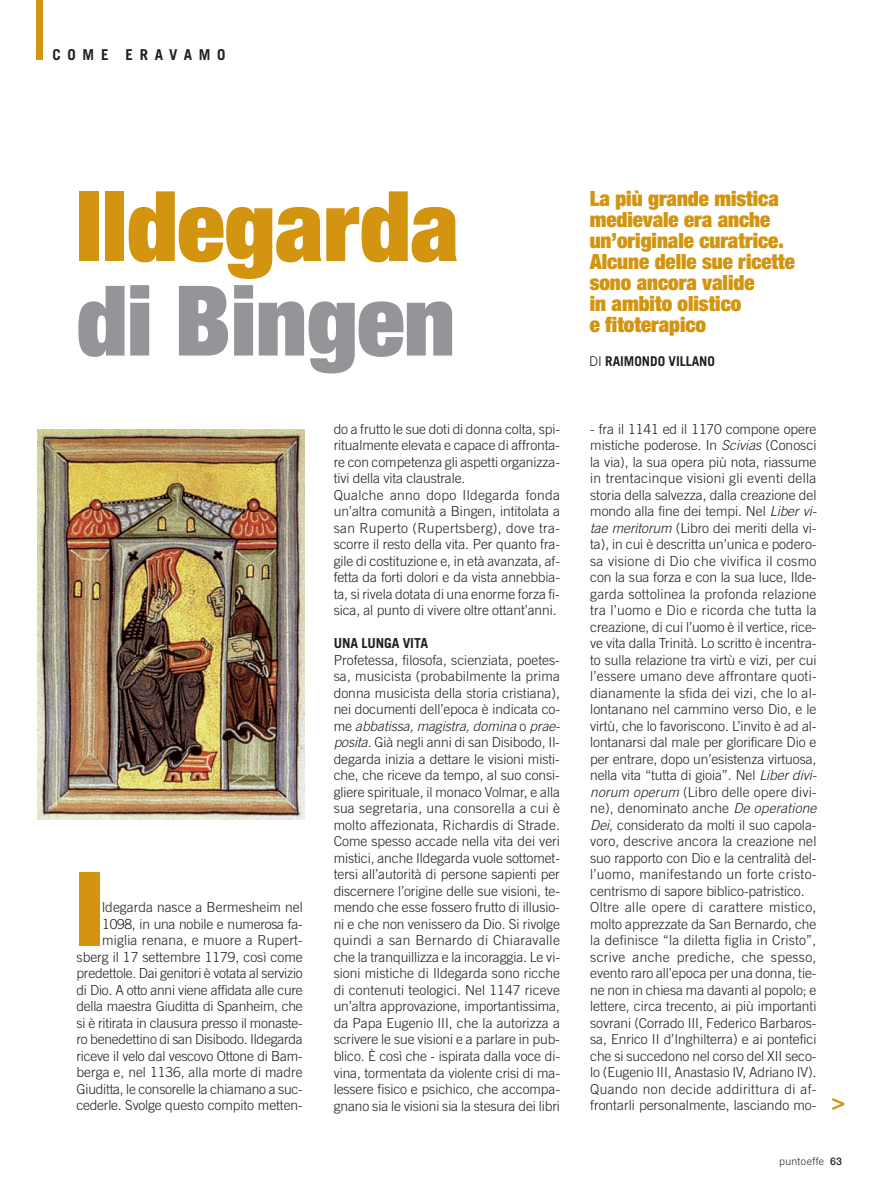
<style>
.page{position:relative;width:893px;height:1191px;background:#fff}
.page>*{position:absolute;margin:0;border:0;box-sizing:border-box;transform-origin:0 0}
.t1{font:900 expanded 102.3px "Helvetica Neue";color:#d3940f}
.t2{font:900 expanded 97.5px "Helvetica Neue";color:#d3940f}
.t3{font:900 expanded 97.5px "Helvetica Neue";color:#939598}
.t4{font:700 22.05px "Trade Gothic";color:#d3940f}
.t5{font:900 expanded 21px/21px "Helvetica Neue";color:#d3940f}
.t6{font:700 15px "Trade Gothic";letter-spacing:.445em;color:#231f20}
.t7{font:300 13.8px/16.5px "Trade Gothic";letter-spacing:-.005em;color:#231f20}
.t8{font:700 13.8px "Trade Gothic";letter-spacing:-.005em;color:#231f20}
.t9{font:700 13.5px "Trade Gothic";color:#231f20}
.t10{font:300 10.5px "Trade Gothic";letter-spacing:.03em;color:#231f20}
.s1{font-style:italic}
.s2{font-weight:300}
.s3{font-family:"Helvetica Neue";font-weight:500}
</style>
<div class="page">
<img style="left:36px;top:0;width:269px;height:820px">
<p class="t6" style="left:53px;top:49px;width:174px">COME ERAVAMO</p>
<h2 class="t2" style="left:77px;top:191px;width:384px">Ildegarda</h2>
<h2 class="t3" style="left:77px;top:286px;width:380px">di Bingen</h2>
<h1 class="t1" style="left:77px;top:872px;width:28px">I</h1>
<p class="t7" style="left:77px;top:900px;width:228px;text-align:right">ldegarda nasce a Bermesheim nel 1098, in una nobile e numerosa fa&shy;miglia renana, e muore a Rupert&shy;sberg il 17 settembre 1179, così come predettole. Dai genitori è votata al servizio di Dio. A otto anni viene affidata alle cure della maestra Giuditta di Spanheim, che si è ritirata in clausura presso il monaste&shy;ro benedettino di san Disibodo. Ildegarda riceve il velo dal vescovo Ottone di Bam&shy;berga e, nel 1136, alla morte di madre Giuditta, le consorelle la chiamano a suc&shy;cederle. Svolge questo compito metten-</p>
<p class="t7" style="left:334px;top:422px;width:228px">do a frutto le sue doti di donna colta, spi&shy;ritualmente elevata e capace di affronta&shy;re con competenza gli aspetti organizza&shy;tivi della vita claustrale.<br>Qualche anno dopo Ildegarda fonda un’altra comunità a Bingen, intitolata a san Ruperto (Rupertsberg), dove tra&shy;scorre il resto della vita. Per quanto fra&shy;gile di costituzione e, in età avanzata, af&shy;fetta da forti dolori e da vista annebbia&shy;ta, si rivela dotata di una enorme forza fi&shy;sica, al punto di vivere oltre ottant’anni.</p>
<p class="t8" style="left:334px;top:638px;width:96px">UNA LUNGA VITA</p>
<p class="t7" style="left:334px;top:653px;width:230px">Profetessa, filosofa, scienziata, poetes&shy;sa, musicista (probabilmente la prima donna musicista della storia cristiana), nei documenti dell’epoca è indicata co&shy;m e <span class="s1">abbatissa,magistra,domina</span> o <span class="s1">prae&shy;posita</span>. Già negli anni di san Disibodo, Il&shy;degarda inizia a dettare le visioni misti&shy;che, che riceve da tempo, al suo consi&shy;gliere spirituale, il monaco Volmar, e alla sua segretaria, una consorella a cui è molto affezionata, Richardis di Strade.<br>Come spesso accade nella vita dei veri mistici, anche Ildegarda vuole sottomet&shy;tersi all’autorità di persone sapienti per discernere l’origine delle sue visioni, te&shy;mendo che esse fossero frutto di illusio&shy;ni e che non venissero da Dio. Si rivolge quindi a san Bernardo di Chiaravalle che la tranquillizza e la incoraggia. Le vi&shy;sioni mistiche di Ildegarda sono ricche di contenuti teologici. Nel 1147 riceve un’altra approvazione, importantissima, da Papa Eugenio III, che la autorizza a scrivere le sue visioni e a parlare in pub&shy;blico. È così che - ispirata dalla voce di&shy;vina, tormentata da violente crisi di ma&shy;lessere fisico e psichico, che accompa&shy;gnano sia le visioni sia la stesura dei libri</p>
<h3 class="t5" style="left:590px;top:190px;width:207px">La più grande mistica medievale era anche un’originale curatrice.<br>Alcune delle sue ricette sono ancora valide<br>in ambito olistico<br>e fitoterapico</h3>
<p class="t9" style="left:589px;top:357px;width:128px"><span class="s2">DI</span> RAIMONDO VILLANO</p>
<p class="t7" style="left:590px;top:422px;width:230px">- fra il 1141 ed il 1170 compone opere mistiche poderose. In <span class="s1">Scivias</span>(Conosci la via), la sua opera più nota, riassume in trentacinque visioni gli eventi della storia della salvezza, dalla creazione del mondo alla fine dei tempi. Nel <span class="s1">Liber vi&shy;tae meritorum</span>(Libro dei meriti della vi&shy;ta), in cui è descritta un’unica e podero&shy;sa visione di Dio che vivifica il cosmo con la sua forza e con la sua luce, Ilde&shy;garda sottolinea la profonda relazione tra l’uomo e Dio e ricorda che tutta la creazione, di cui l’uomo è il vertice, rice&shy;ve vita dalla Trinità. Lo scritto è incentra&shy;to sulla relazione tra virtù e vizi, per cui l’essere umano deve affrontare quoti&shy;dianamente la sfida dei vizi, che lo al&shy;lontanano nel cammino verso Dio, e le virtù, che lo favoriscono. L’invito è ad al&shy;lontanarsi dal male per glorificare Dio e per entrare, dopo un’esistenza virtuosa, nella vita “tutta di gioia”. Nel <span class="s1">Liber divi&shy;norum operum</span>(Libro delle opere divi&shy;ne), denominato anche <span class="s1">De operatione Dei</span>, considerato da molti il suo capola&shy;voro, descrive ancora la creazione nel suo rapporto con Dio e la centralità del&shy;l’uomo, manifestando un forte cristo&shy;centrismo di sapore biblico-patristico.<br>Oltre alle opere di carattere mistico, molto apprezzate da San Bernardo, che la definisce “la diletta figlia in Cristo”, scrive anche prediche, che spesso, evento raro all’epoca per una donna, tie&shy;ne non in chiesa ma davanti al popolo; e lettere, circa trecento, ai più importanti sovrani (Corrado III, Federico Barbaros&shy;sa, Enrico II d’Inghilterra) e ai pontefici che si succedono nel corso del XII seco&shy;lo (Eugenio III, Anastasio IV, Adriano IV).<br>Quando non decide addirittura di af&shy;frontarli personalmente, lasciando mo-</p>
<h3 class="t4" style="left:832px;top:1093px;width:15px">&gt;</h3>
<p class="t10" style="left:779px;top:1157px;width:64px">puntoeffe <span class="s3">63</span></p>
</div>
